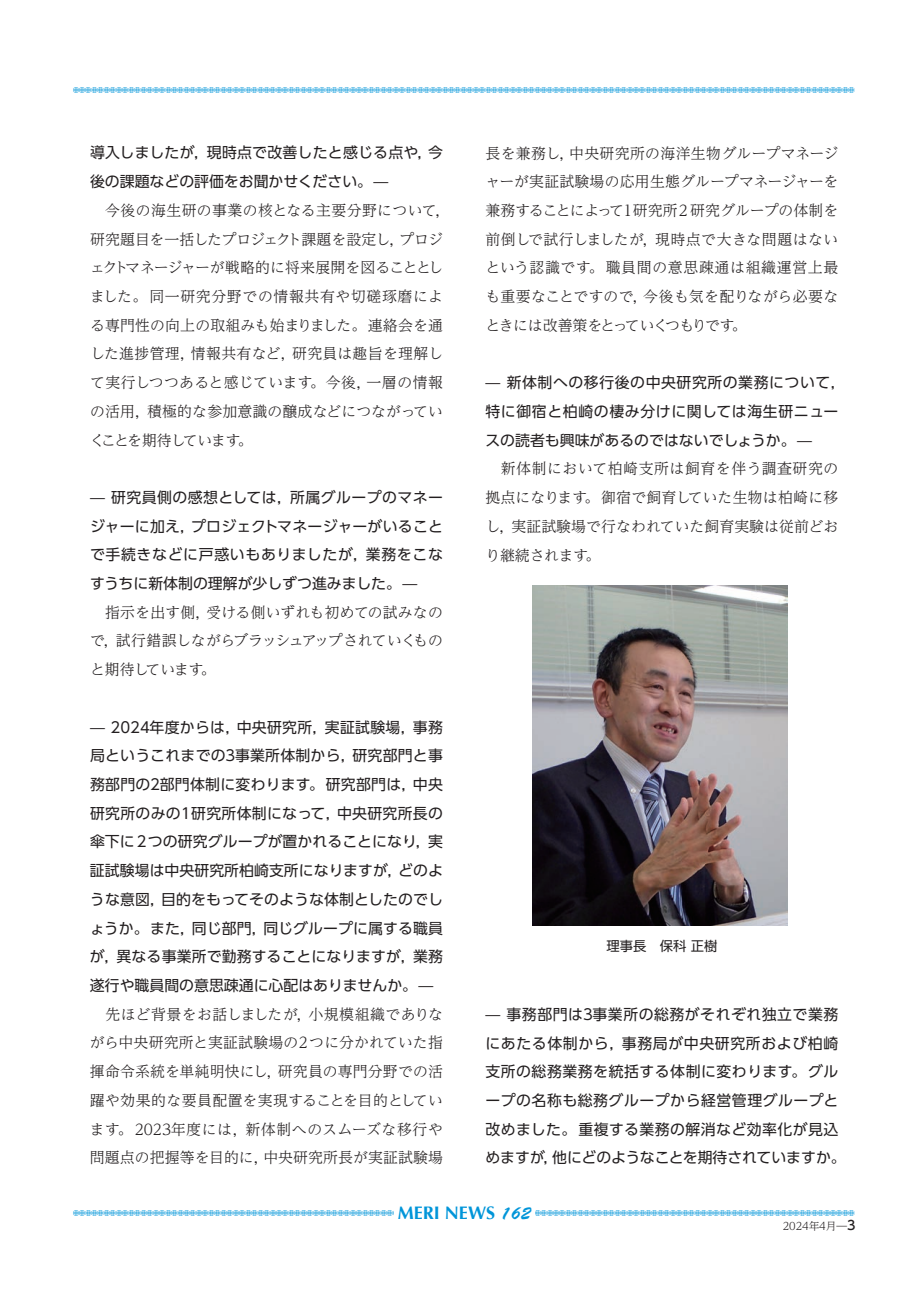
<style>
.page{position:relative;width:920px;height:1290px;background:#fff}
.page>*{position:absolute;margin:0;border:0;box-sizing:border-box;transform-origin:0 0}
.t1{font:700 18px "Optima";color:#0095d9}
.t2{font:300 14.85px/28.7px "UD Reimin Pr 6 N";letter-spacing:.005em;color:#231f20;text-align:justify}
.t3{font:14.85px/28.7px "UD Shin Go Pr 6 N";letter-spacing:.03em;color:#231f20;text-align:justify}
.t4{font:14.85px/28.7px "UD Shin Go Pr 6 N";color:#231f20}
.t5{font:13.35px "UD Shin Go Pr 6 N";color:#231f20}
.t6{font:10.65px "Kazarikei Atype";color:#0095d9}
.t7{font:300 10.65px "UD Reimin Pr 6 N";color:#231f20}
.s1{font-family:"Brush Script";font-weight:400}
.s2{font-family:"UD Shin Go Pr 6 N";font-weight:500;font-size:12.75px}
</style>
<div class="page">
<img style="left:532px;top:586px;width:255px;height:340px">
<p class="t6" style="left:73px;top:84px;width:783px">,,,,,,,,,,,,,,,,,,,,,,,,,,,,,,,,,,,,,,,,,,,,,,,,,,,,,,,,,,,,,,,,,,,,,,,,,,,,,,,,,,,,,,,,,,,,,,,,,,,,,,,,,,,,,,,,,,,,,,,,,,,,,,,</p>
<p class="t4" style="left:90px;top:138px;width:354px">導入しましたが，現時点で改善したと感じる点や，今後の課題などの評価をお聞かせください。—</p>
<p class="t2" style="left:90px;top:195px;width:362px;text-align:left;text-indent:15px">今後の海生研の事業の核となる主要分野について，研究題目を一括したプロジェクト課題を設定し，プロジェクトマネージャーが戦略的に将来展開を図ることとしました。同一研究分野での情報共有や切磋琢磨による専門性の向上の取組みも始まりました。連絡会を通した進捗管理，情報共有など，研究員は趣旨を理解して実行しつつあると感じています。今後，一層の情報の活用，積極的な参加意識の醸成などにつながっていくことを期待しています。</p>
<p class="t3" style="left:90px;top:482px;width:354px">— 研究員側の感想としては，所属グループのマネージャーに加え，プロジェクトマネージャーがいることで手続きなどに戸惑いもありましたが，業務をこなすうちに新体制の理解が少しずつ進みました。—</p>
<p class="t2" style="left:90px;top:597px;width:354px;text-indent:15px">指示を出す側，受ける側いずれも初めての試みなので，試行錯誤しながらブラッシュアップされていくものと期待しています。</p>
<p class="t3" style="left:90px;top:712px;width:354px">— 2024年度からは，中央研究所，実証試験場，事務局というこれまでの3事業所体制から，研究部門と事務部門の2部門体制に変わります。研究部門は，中央研究所のみの１研究所体制になって，中央研究所長の傘下に２つの研究グループが置かれることになり，実証試験場は中央研究所柏崎支所になりますが，どのような意図，目的をもってそのような体制としたのでしょうか。また，同じ部門，同じグループに属する職員が，異なる事業所で勤務することになりますが，業務遂行や職員間の意思疎通に心配はありませんか。—</p>
<p class="t2" style="left:90px;top:999px;width:354px;text-indent:15px">先ほど背景をお話しましたが，小規模組織でありながら中央研究所と実証試験場の２つに分かれていた指揮命令系統を単純明快にし，研究員の専門分野での活躍や効果的な要員配置を実現することを目的としています。2023年度には，新体制へのスムーズな移行や問題点の把握等を目的に，中央研究所長が実証試験場</p>
<p class="t2" style="left:485px;top:138px;width:354px">長を兼務し，中央研究所の海洋生物グループマネージャーが実証試験場の応用生態グループマネージャーを兼務することによって１研究所２研究グループの体制を前倒しで試行しましたが，現時点で大きな問題はないという認識です。職員間の意思疎通は組織運営上最も重要なことですので，今後も気を配りながら必要なときには改善策をとっていくつもりです。</p>
<p class="t3" style="left:485px;top:368px;width:362px;text-align:left">— 新体制への移行後の中央研究所の業務について，特に御宿と柏崎の棲み分けに関しては海生研ニュースの読者も興味があるのではないでしょうか。—</p>
<p class="t2" style="left:485px;top:454px;width:354px;text-indent:16px">新体制において柏崎支所は飼育を伴う調査研究の拠点になります。御宿で飼育していた生物は柏崎に移し，実証試験場で行なわれていた飼育実験は従前どおり継続されます。</p>
<p class="t5" style="left:607px;top:935px;width:112px">理事長　保科 正樹</p>
<p class="t3" style="left:485px;top:999px;width:362px;text-align:left">— 事務部門は3事業所の総務がそれぞれ独立で業務にあたる体制から，事務局が中央研究所および柏崎支所の総務業務を統括する体制に変わります。グループの名称も総務グループから経営管理グループと改めました。重複する業務の解消など効率化が見込めますが，他にどのようなことを期待されていますか。</p>
<p class="t1" style="left:398px;top:1202px;width:135px">MERI NEWS <span class="s1">162</span></p>
<p class="t6" style="left:73px;top:1207px;width:783px">,,,,,,,,,,,,,,,,,,,,,,,,,,,,,,,,,,,,,,,,,,,,,,,,,,,,,,,,,,,,,,,,,,,,,,,,,,,,,,,,,,,,,,,,,,,,,,,,,,,,,,,,,,,,,,,,,,,,,,,,,,,,,,,</p>
<p class="t7" style="left:783px;top:1217px;width:74px">2024年4月—<span class="s2">3</span></p>
</div>
